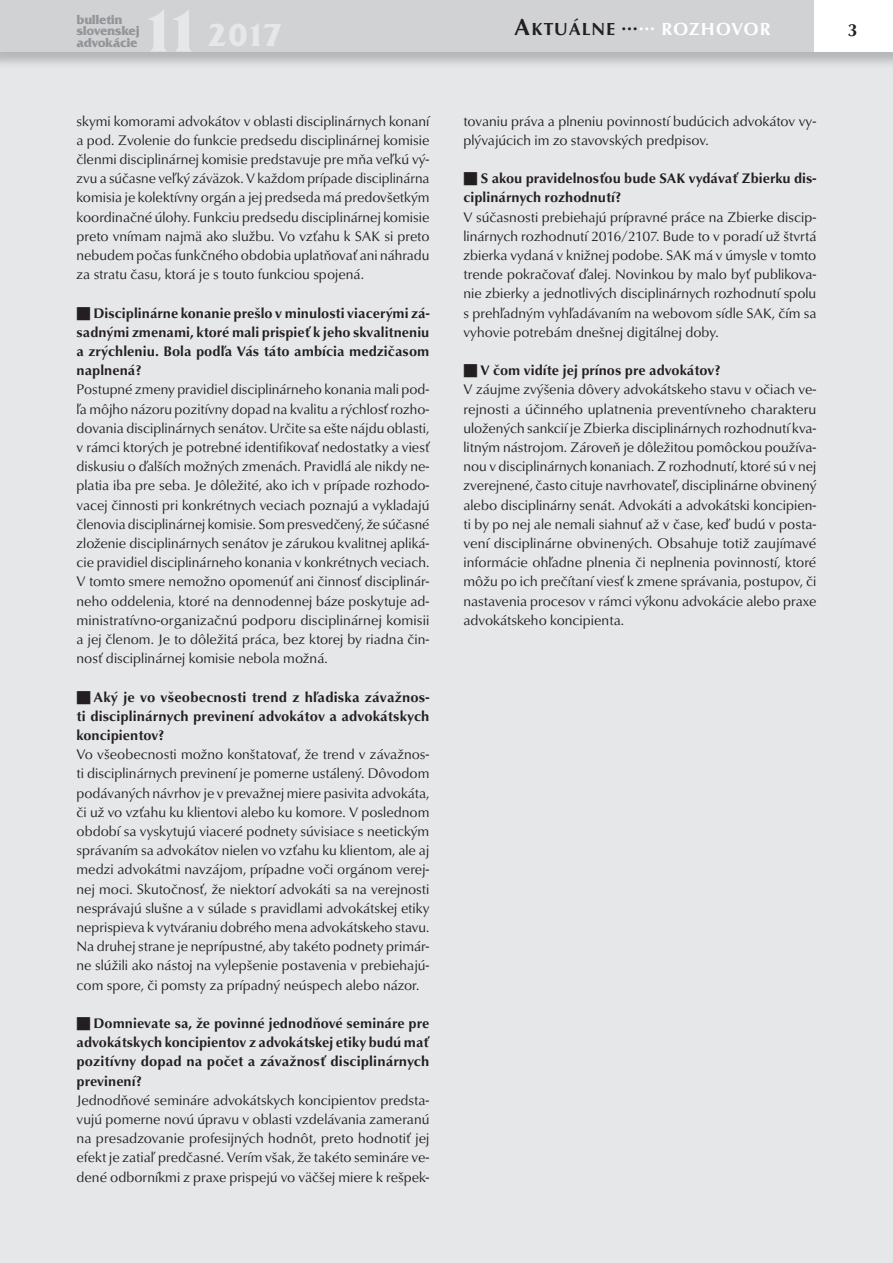
<style>
.page{position:relative;width:893px;height:1263px;background:#e6e7e9}
.page>*{position:absolute;margin:0;border:0;box-sizing:border-box;transform-origin:0 0}
.t1{font:700 33px "Friz Qua Itc TEE";color:#e6e7e9}
.t2{font:700 18px "URW Classico TEE";letter-spacing:.05em;color:#fff}
.t3{font:700 18px "URW Classico TEE";color:#231f20}
.t4{font:14.25px/19.2px "URW Classico TEE";letter-spacing:.005em;color:#231f20;text-align:justify}
.t5{font:700 14.25px/19.2px "URW Classico TEE";letter-spacing:.005em;color:#231f20;text-align:justify}
.t6{font:700 13.5px/11.2px "Friz Qua Itc TEE";letter-spacing:-.025em;color:#939598}
.s1{font-size:60px}
.s2{font-size:24px;color:#231f20}
.s3{color:#231f20}
.s4{font-weight:700}
</style>
<div class="page">
<div style="left:0;top:0;width:893px;height:52px;background:#d1d2d4"></div>
<div style="left:814px;top:0;width:79px;height:52px;background:#fff"></div>
<p class="t6" style="left:77px;top:15px;width:65px">bulletin slovenskej advokácie</p>
<h1 class="t1" style="left:140px;top:23px;width:143px"><span class="s1">11</span> 2017</h1>
<p class="t4" style="left:77px;top:113px;width:354px">skymi komorami advokátov v oblasti disciplinárnych konaní a pod. Zvolenie do funkcie predsedu disciplinárnej komisie členmi disciplinárnej komisie predstavuje pre mňa veľkú vý&shy;zvu a súčasne veľký záväzok. V každom prípade disciplinárna komisia je kolektívny orgán a jej predseda má predovšetkým koordinačné úlohy. Funkciu predsedu disciplinárnej komisie preto vnímam najmä ako službu. Vo vzťahu k SAK si preto nebudem počas funkčného obdobia uplatňovať ani náhradu za stratu času, ktorá je s touto funkciou spojená.</p>
<p class="t5" style="left:77px;top:305px;width:354px">■ Disciplinárne konanie prešlo v minulosti viacerými zá&shy;sadnými zmenami, ktoré mali prispieť k jeho skvalitneniu a zrýchleniu. Bola podľa Vás táto ambícia medzičasom naplnená?</p>
<p class="t4" style="left:77px;top:381px;width:354px">Postupné zmeny pravidiel disciplinárneho konania mali pod&shy;ľa môjho názoru pozitívny dopad na kvalitu a rýchlosť rozho&shy;dovania disciplinárnych senátov. Určite sa ešte nájdu oblasti, v rámci ktorých je potrebné identifikovať nedostatky a viesť diskusiu o ďalších možných zmenách. Pravidlá ale nikdy ne&shy;platia iba pre seba. Je dôležité, ako ich v prípade rozhodo&shy;vacej činnosti pri konkrétnych veciach poznajú a vykladajú členovia disciplinárnej komisie. Som presvedčený, že súčasné zloženie disciplinárnych senátov je zárukou kvalitnej apliká&shy;cie pravidiel disciplinárneho konania v konkrétnych veciach.<br>V tomto smere nemožno opomenúť ani činnosť disciplinár&shy;neho oddelenia, ktoré na dennodennej báze poskytuje ad&shy;ministratívno-organizačnú podporu disciplinárnej komisii a jej členom. Je to dôležitá práca, bez ktorej by riadna čin&shy;nosť disciplinárnej komisie nebola možná.</p>
<p class="t5" style="left:77px;top:689px;width:354px">■ Aký je vo všeobecnosti trend z hľadiska závažnos&shy;ti disciplinárnych previnení advokátov a advokátskych koncipientov?</p>
<p class="t4" style="left:77px;top:746px;width:354px">Vo všeobecnosti možno konštatovať, že trend v závažnos&shy;ti disciplinárnych previnení je pomerne ustálený. Dôvodom podávaných návrhov je v prevažnej miere pasivita advokáta, či už vo vzťahu ku klientovi alebo ku komore. V poslednom období sa vyskytujú viaceré podnety súvisiace s neetickým správaním sa advokátov nielen vo vzťahu ku klientom, ale aj medzi advokátmi navzájom, prípadne voči orgánom verej&shy;nej moci. Skutočnosť, že niektorí advokáti sa na verejnosti nesprávajú slušne a v súlade s pravidlami advokátskej etiky neprispieva k vytváraniu dobrého mena advokátskeho stavu.<br>Na druhej strane je neprípustné, aby takéto podnety primár&shy;ne slúžili ako nástoj na vylepšenie postavenia v prebiehajú&shy;com spore, či pomsty za prípadný neúspech alebo názor.</p>
<p class="t5" style="left:77px;top:1015px;width:354px">■ Domnievate sa, že povinné jednodňové semináre pre advokátskych koncipientov z advokátskej etiky budú mať pozitívny dopad na počet a závažnosť disciplinárnych previnení?</p>
<p class="t4" style="left:77px;top:1092px;width:354px">Jednodňové semináre advokátskych koncipientov predsta&shy;vujú pomerne novú úpravu v oblasti vzdelávania zameranú na presadzovanie profesijných hodnôt, preto hodnotiť jej efekt je zatiaľ predčasné. Verím však, že takéto semináre ve&shy;dené odborníkmi z praxe prispejú vo väčšej miere k rešpek-</p>
<p class="t2" style="left:514px;top:22px;width:258px"><span class="s2">A</span><span class="s3">KTUÁLNE </span><sup>...</sup>... ROZHOVOR</p>
<p class="t3" style="left:847px;top:22px;width:12px">3</p>
<p class="t4" style="left:463px;top:113px;width:354px">tovaniu práva a plneniu povinností budúcich advokátov vy&shy;plývajúcich im zo stavovských predpisov.</p>
<p class="t5" style="left:463px;top:170px;width:354px">■ S akou pravidelnosťou bude SAK vydávať Zbierku dis&shy;ciplinárnych rozhodnutí?</p>
<p class="t4" style="left:463px;top:209px;width:354px">V súčasnosti prebiehajú prípravné práce na Zbierke discip&shy;linárnych rozhodnutí 2016/2107. Bude to v poradí už štvrtá zbierka vydaná v knižnej podobe. SAK má v úmysle v tomto trende pokračovať ďalej. Novinkou by malo byť publikova&shy;nie zbierky a jednotlivých disciplinárnych rozhodnutí spolu s prehľadným vyhľadávaním na webovom sídle SAK, čím sa vyhovie potrebám dnešnej digitálnej doby.</p>
<p class="t4" style="left:463px;top:362px;width:354px;text-align:left">■ <span class="s4">V čom vidíte jej prínos pre advokátov?<br></span>V záujme zvýšenia dôvery advokátskeho stavu v očiach ve&shy;rejnosti a účinného uplatnenia preventívneho charakteru uložených sankcií je Zbierka disciplinárnych rozhodnutí kva&shy;litným nástrojom. Zároveň je dôležitou pomôckou používa&shy;nou v disciplinárnych konaniach. Z rozhodnutí, ktoré sú v nej zverejnené, často cituje navrhovateľ, disciplinárne obvinený alebo disciplinárny senát. Advokáti a advokátski koncipien&shy;ti by po nej ale nemali siahnuť až v čase, keď budú v posta&shy;vení disciplinárne obvinených. Obsahuje totiž zaujímavé informácie ohľadne plnenia či neplnenia povinností, ktoré môžu po ich prečítaní viesť k zmene správania, postupov, či nastavenia procesov v rámci výkonu advokácie alebo praxe advokátskeho koncipienta.</p>
</div>
